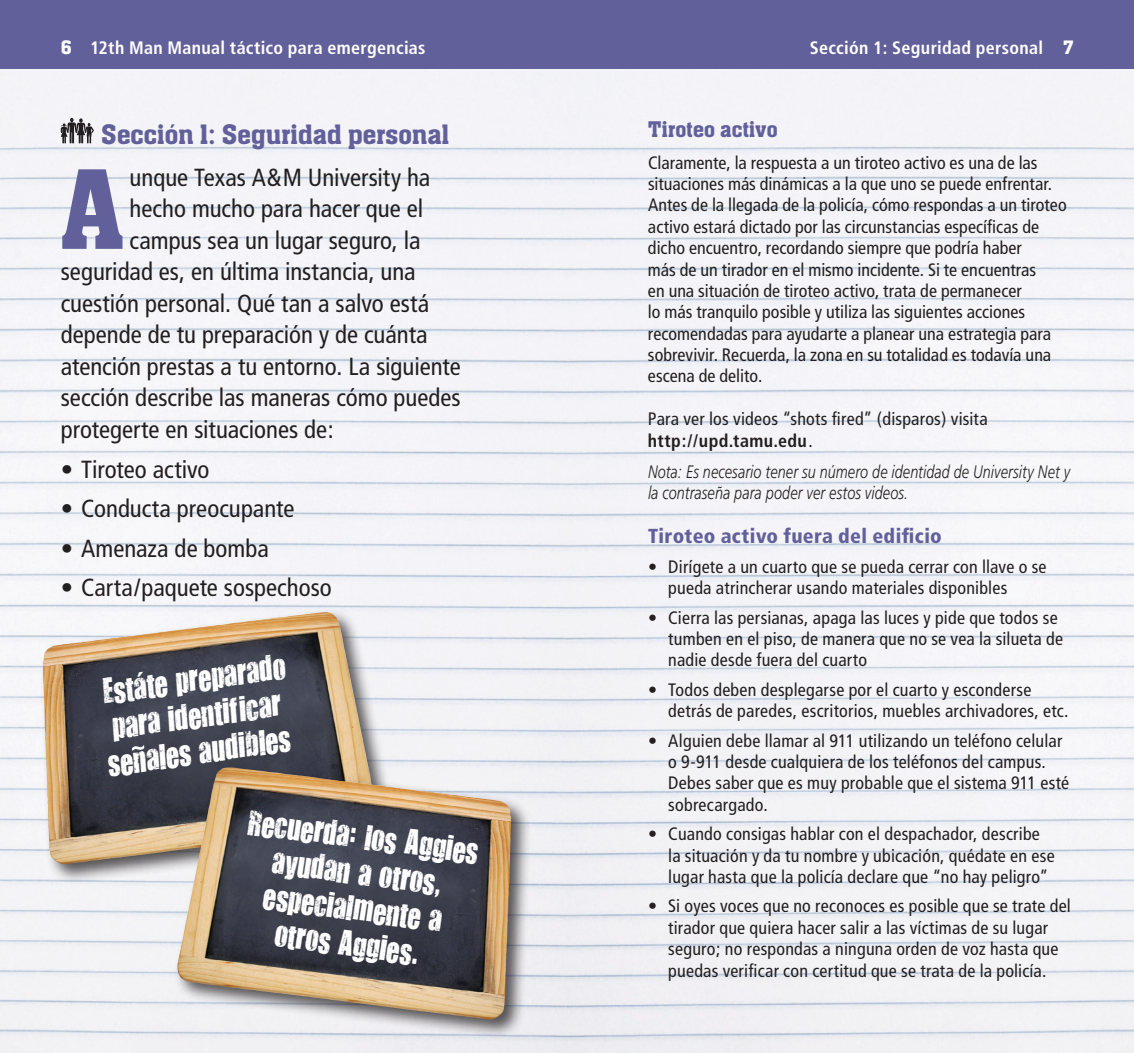
<style>
.page{position:relative;width:1134px;height:1053px;background:#fff}
.page>*{position:absolute;margin:0;border:0;box-sizing:border-box;transform-origin:0 0}
.t1{font:500 119.25px "Aachen Std";color:#62609a}
.t2{font:29.25px/36px "You Are Loved";color:#fff;text-align:center}
.t3{font:500 29.25px "Aachen Std";letter-spacing:.005em;color:#62609a}
.t4{font:condensed 24.75px "Frutiger";color:#231f20}
.t5{font:500 23.62px "Aachen Std";letter-spacing:.01em;color:#62609a}
.t6{font:900 condensed 20.25px "Frutiger";letter-spacing:.02em;color:#62609a}
.t7{font:condensed 18px/21.4px "Frutiger";letter-spacing:.01em;color:#231f20}
.t8{font:italic 300 18px/21.4px "Frutiger";letter-spacing:.005em;color:#231f20;scale:.8 1}
.t9{font:700 condensed 18px "Frutiger";letter-spacing:.02em;color:#fff}
.s1{font-family:"Aachen Std";font-weight:500;font-stretch:normal;font-size:20.25px}
.s2{font-weight:700}
</style>
<div class="page">
<svg style="left:61px;top:118px;width:33px;height:25px"></svg>
<div style="left:38px;top:607px;width:358px;height:277px;background:#231f20;opacity:.75"></div>
<img style="left:43px;top:613px;width:334px;height:252px">
<svg style="left:132px;top:745px;width:12px;height:6px"></svg>
<div style="left:173px;top:763px;width:357px;height:276px;background:#231f20;opacity:.75"></div>
<img style="left:177px;top:768px;width:334px;height:252px">
<div style="left:0;top:0;width:567px;height:69px;background:#62609a"></div>
<div style="left:567px;top:0;width:567px;height:69px;background:#62609a"></div>
<p class="t9" style="left:61px;top:37px;width:366px"><span class="s1">6</span> 12th Man Manual táctico para emergencias</p>
<p class="t9" style="left:810px;top:37px;width:265px">Sección 1: Seguridad personal <span class="s1">7</span></p>
<h2 class="t3" style="left:101px;top:119px;width:350px">Sección 1: Seguridad personal</h2>
<h1 class="t1" style="left:61px;top:145px;width:65px">A</h1>
<h3 class="t4" style="left:130px;top:163px;width:302px">unque Texas A&amp;M University ha</h3>
<h3 class="t4" style="left:130px;top:194px;width:295px">hecho mucho para hacer que el</h3>
<h3 class="t4" style="left:130px;top:226px;width:293px">campus sea un lugar seguro, la</h3>
<h3 class="t4" style="left:61px;top:257px;width:356px">seguridad es, en última instancia, una</h3>
<h3 class="t4" style="left:61px;top:289px;width:370px">cuestión personal. Qué tan a salvo está</h3>
<h3 class="t4" style="left:61px;top:320px;width:369px">depende de tu preparación y de cuánta</h3>
<h3 class="t4" style="left:61px;top:352px;width:402px">atención prestas a tu entorno. La siguiente</h3>
<h3 class="t4" style="left:61px;top:383px;width:402px">sección describe las maneras cómo puedes</h3>
<h3 class="t4" style="left:61px;top:415px;width:275px">protegerte en situaciones de:</h3>
<h3 class="t4" style="left:61px;top:455px;width:150px">• Tiroteo activo</h3>
<h3 class="t4" style="left:61px;top:494px;width:235px">• Conducta preocupante</h3>
<h3 class="t4" style="left:61px;top:534px;width:210px">• Amenaza de bomba</h3>
<h3 class="t4" style="left:61px;top:573px;width:273px">• Carta/paquete sospechoso</h3>
<h2 class="t2" style="left:95px;top:674px;width:191px;rotate:-8deg">Estáte preparado para identificar senales audibles</h2>
<h2 class="t2" style="left:251px;top:803px;width:233px;rotate:7deg">Recuerda: los Aggies ayudan a otros, especialmente a otros Aggies.</h2>
<h3 class="t5" style="left:648px;top:117px;width:131px">Tiroteo activo</h3>
<p class="t7" style="left:648px;top:152px;width:420px">Claramente, la respuesta a un tiroteo activo es una de las situaciones más dinámicas a la que uno se puede enfrentar.<br>Antes de la llegada de la policía, cómo respondas a un tiroteo activo estará dictado por las circunstancias específicas de dicho encuentro, recordando siempre que podría haber<br>más de un tirador en el mismo incidente. Si te encuentras<br>en una situación de tiroteo activo, trata de permanecer<br>lo más tranquilo posible y utiliza las siguientes acciones recomendadas para ayudarte a planear una estrategia para sobrevivir. Recuerda, la zona en su totalidad es todavía una escena de delito.</p>
<p class="t7" style="left:648px;top:408px;width:341px">Para ver los videos “shots fired” (disparos) visita <span class="s2">http://upd.tamu.edu</span>.</p>
<p class="t8" style="left:648px;top:461px;width:529px">Nota: Es necesario tener su número de identidad de University Net y la contraseña para poder ver estos videos.</p>
<p class="t6" style="left:648px;top:524px;width:295px">Tiroteo activo fuera del edificio</p>
<p class="t7" style="left:668px;top:556px;width:380px;text-indent:-20px">• Dirígete a un cuarto que se pueda cerrar con llave o se pueda atrincherar usando materiales disponibles</p>
<p class="t7" style="left:668px;top:607px;width:397px;text-indent:-20px">• Cierra las persianas, apaga las luces y pide que todos se tumben en el piso, de manera que no se vea la silueta de nadie desde fuera del cuarto</p>
<p class="t7" style="left:668px;top:679px;width:402px;text-indent:-20px">• Todos deben desplegarse por el cuarto y esconderse detrás de paredes, escritorios, muebles archivadores, etc.</p>
<p class="t7" style="left:668px;top:730px;width:402px;text-indent:-20px">• Alguien debe llamar al 911 utilizando un teléfono celular o 9-911 desde cualquiera de los teléfonos del campus.<br>Debes saber que es muy probable que el sistema 911 esté sobrecargado.</p>
<p class="t7" style="left:668px;top:823px;width:388px;text-indent:-20px">• Cuando consigas hablar con el despachador, describe la situación y da tu nombre y ubicación, quédate en ese lugar hasta que la policía declare que “no hay peligro”</p>
<p class="t7" style="left:648px;top:896px;width:424px;text-align:center">• Si oyes voces que no reconoces es posible que se trate del tirador que quiera hacer salir a las víctimas de su lugar seguro; no respondas a ninguna orden de voz hasta que puedas verificar con certitud que se trata de la policía.</p>
</div>
